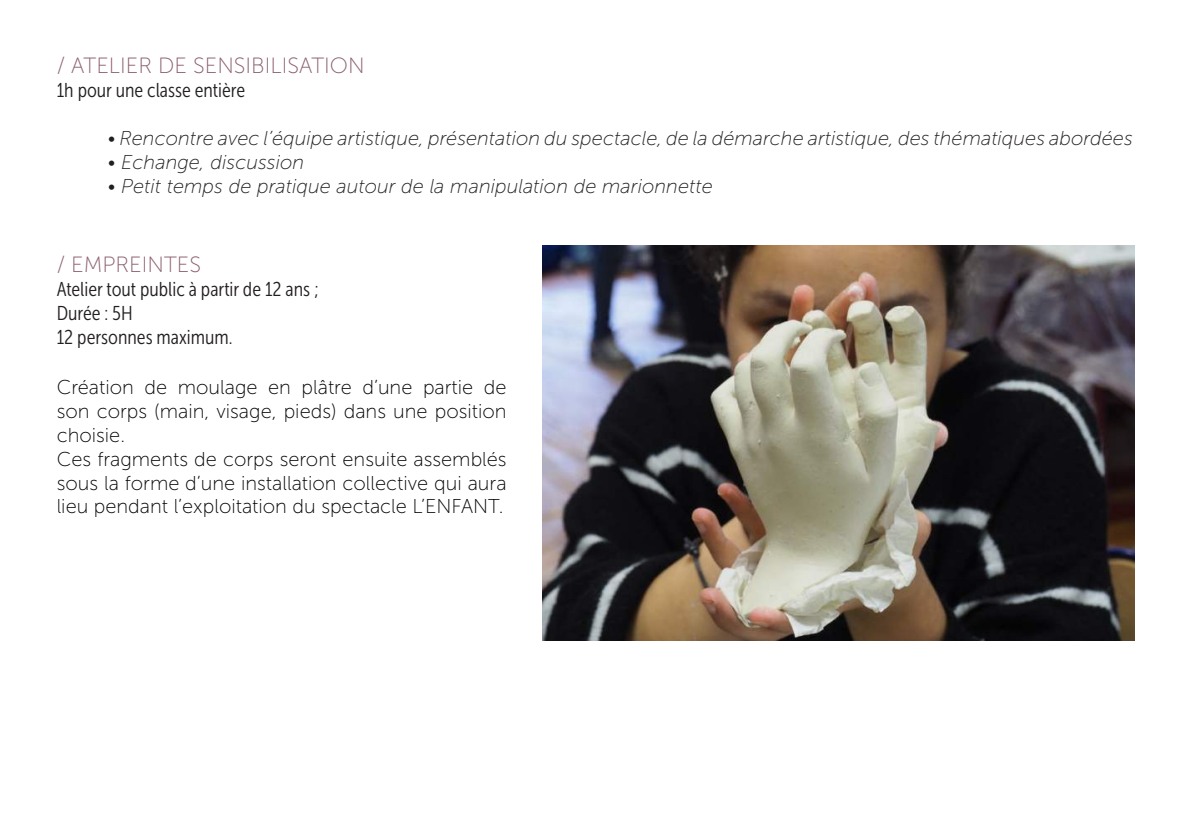
<style>
.page{position:relative;width:1191px;height:840px;background:#fff}
.page>*{position:absolute;margin:0;border:0;box-sizing:border-box;transform-origin:0 0}
.t1{font:22px "Museo Sans 100";color:#8a5d6d}
.t2{font:20px/23.8px "Museo Sans 100";color:#000001}
.t3{font:italic 20px "Museo Sans 100";color:#231f20}
.t4{font:20px/24px "Museo Sans Cond 300";color:#231f20}
</style>
<div class="page">
<img style="left:542px;top:246px;width:592px;height:394px">
<p class="t1" style="left:57px;top:54px;width:309px">/ ATELIER DE SENSIBILISATION</p>
<p class="t4" style="left:57px;top:78px;width:190px">1h pour une classe entière</p>
<p class="t3" style="left:108px;top:128px;width:1026px">• Rencontre avec l’équipe artistique, présentation du spectacle, de la démarche artistique, des thématiques abordées</p>
<p class="t3" style="left:108px;top:151px;width:198px">• Echange, discussion</p>
<p class="t3" style="left:108px;top:175px;width:606px">• Petit temps de pratique autour de la manipulation de marionnette</p>
<p class="t1" style="left:57px;top:252px;width:146px">/ EMPREINTES</p>
<p class="t4" style="left:57px;top:277px;width:264px">Atelier tout public à partir de 12 ans ;<br>Durée : 5H<br>12 personnes maximum.</p>
<p class="t2" style="left:57px;top:375px;width:451px">Création de moulage en plâtre d’une partie de son corps (main, visage, pieds) dans une position choisie.<br>Ces fragments de corps seront ensuite assemblés sous la forme d’une installation collective qui aura lieu pendant l’exploitation du spectacle L’ENFANT.</p>
</div>
